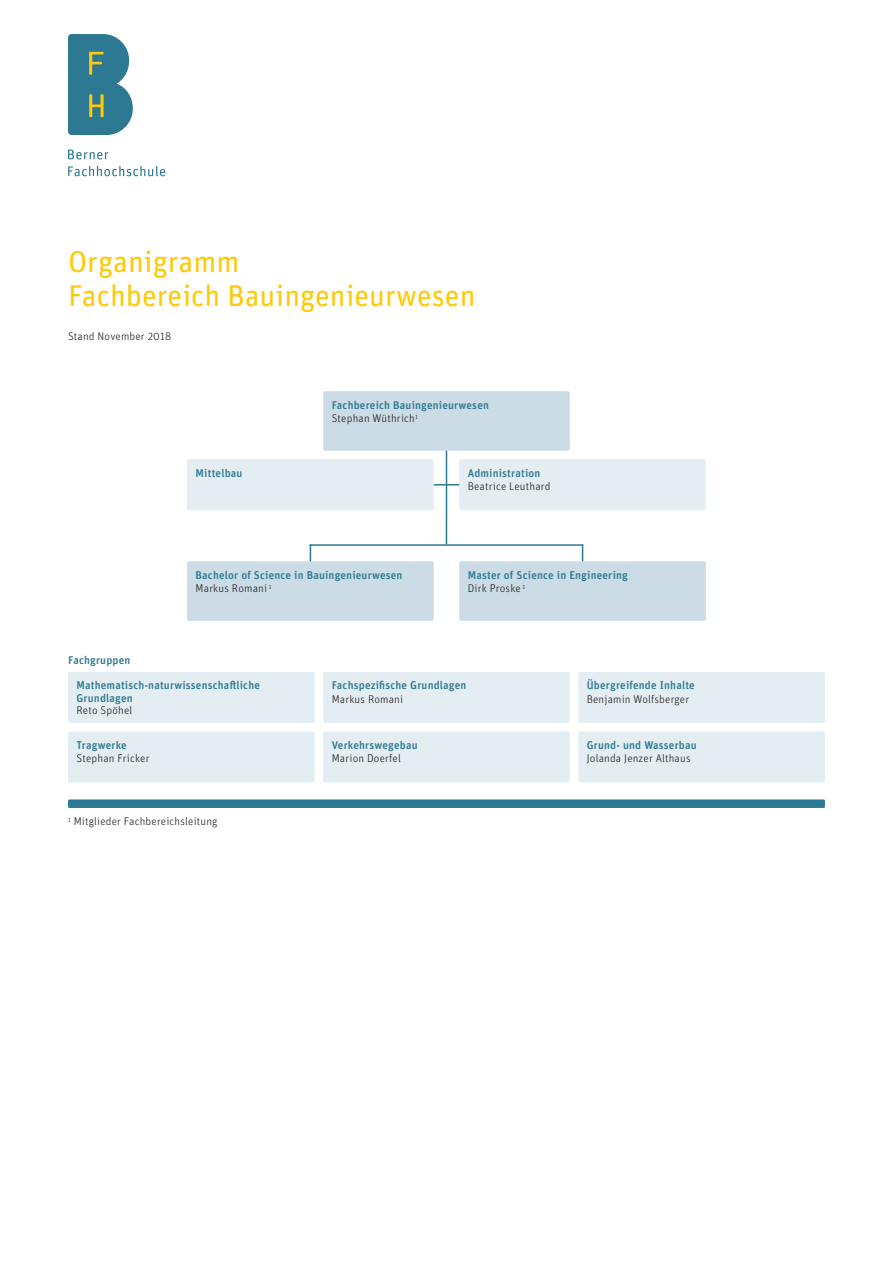
<style>
.page{position:relative;width:893px;height:1263px;background:#fff}
.page>*{position:absolute;margin:0;border:0;box-sizing:border-box;transform-origin:0 0}
.Headline_Innenseiten{font:30px/34px "Unit Rounded Pro";color:#feca0a}
.Fachbereich{font:500 11.25px/12.5px "Unit Rounded Pro";letter-spacing:.015em;color:#2d7993}
.Name_Funktion{font:300 11.25px "Unit Rounded Pro";letter-spacing:.015em;color:#231f20}
.Fussnoten{font:300 11.25px "Unit Rounded Pro";letter-spacing:.015em;color:#231f20}
</style>
<div class="page">
<hr style="left:446px;top:421px;width:1px;height:123px;background:#2d7993">
<div style="left:68px;top:799px;width:757px;height:9px;background:#2d7993;border-radius:2px"></div>
<svg style="left:68px;top:34px;width:65px;height:101px;background:#4c8a98"></svg>
<svg style="left:68px;top:150px;width:40px;height:9px"></svg>
<svg style="left:68px;top:166px;width:97px;height:10px"></svg>
<div style="left:578px;top:731px;width:247px;height:51px;background:#e3edf2;border-radius:2px"></div>
<div style="left:323px;top:391px;width:247px;height:60px;background:#cbdce6;border-radius:2px"></div>
<div style="left:323px;top:731px;width:247px;height:51px;background:#e3edf2;border-radius:2px"></div>
<div style="left:68px;top:731px;width:247px;height:51px;background:#e3edf2;border-radius:2px"></div>
<svg style="left:434px;top:484px;width:25px;height:1px"></svg>
<div style="left:187px;top:459px;width:247px;height:51px;background:#e3edf2;border-radius:2px"></div>
<div style="left:459px;top:459px;width:247px;height:51px;background:#e3edf2;border-radius:2px"></div>
<hr style="left:310px;top:544px;width:273px;height:2px;background:#2d7993">
<svg style="left:310px;top:544px;width:1px;height:17px"></svg>
<svg style="left:582px;top:544px;width:1px;height:17px"></svg>
<div style="left:459px;top:561px;width:247px;height:60px;background:#cbdce6;border-radius:2px"></div>
<div style="left:187px;top:561px;width:247px;height:60px;background:#cbdce6;border-radius:2px"></div>
<div style="left:68px;top:672px;width:247px;height:51px;background:#e3edf2;border-radius:2px"></div>
<div style="left:323px;top:672px;width:247px;height:51px;background:#e3edf2;border-radius:2px"></div>
<div style="left:578px;top:672px;width:247px;height:51px;background:#e3edf2;border-radius:2px"></div>
<p class="Headline_Innenseiten" style="left:68px;top:243px;width:409px">Organigramm<br>Fachbereich Bauingenieurwesen</p>
<p class="Fussnoten" style="left:68px;top:329px;width:105px">Stand November 2018</p>
<p class="Fachbereich" style="left:332px;top:398px;width:159px">Fachbereich Bauingenieurwesen</p>
<p class="Name_Funktion" style="left:332px;top:411px;width:88px">Stephan Wüthrich<sup>1</sup></p>
<p class="Fachbereich" style="left:196px;top:466px;width:48px">Mittelbau</p>
<p class="Fachbereich" style="left:468px;top:466px;width:74px">Administration</p>
<p class="Name_Funktion" style="left:468px;top:479px;width:84px">Beatrice Leuthard</p>
<p class="Fachbereich" style="left:68px;top:653px;width:64px">Fachgruppen</p>
<p class="Fachbereich" style="left:196px;top:568px;width:208px">Bachelor of Science in Bauingenieurwesen</p>
<p class="Name_Funktion" style="left:196px;top:581px;width:78px">Markus Romani <sup>1</sup></p>
<p class="Fachbereich" style="left:468px;top:568px;width:162px">Master of Science in Engineering</p>
<p class="Name_Funktion" style="left:468px;top:581px;width:59px">Dirk Proske <sup>1</sup></p>
<p class="Fachbereich" style="left:77px;top:679px;width:185px">Mathematisch-naturwissenschaftliche<br>Grundlagen</p>
<p class="Name_Funktion" style="left:77px;top:703px;width:57px">Reto Spöhel</p>
<p class="Fachbereich" style="left:77px;top:738px;width:52px">Tragwerke</p>
<p class="Name_Funktion" style="left:77px;top:751px;width:74px">Stephan Fricker</p>
<p class="Fussnoten" style="left:68px;top:814px;width:151px"><sup>1</sup> Mitglieder Fachbereichsleitung</p>
<p class="Fachbereich" style="left:332px;top:679px;width:136px">Fachspezifische Grundlagen</p>
<p class="Name_Funktion" style="left:332px;top:692px;width:73px">Markus Romani</p>
<p class="Fachbereich" style="left:332px;top:738px;width:88px">Verkehrswegebau</p>
<p class="Name_Funktion" style="left:332px;top:751px;width:71px">Marion Doerfel</p>
<p class="Fachbereich" style="left:587px;top:679px;width:110px">Übergreifende Inhalte</p>
<p class="Name_Funktion" style="left:587px;top:692px;width:104px">Benjamin Wolfsberger</p>
<p class="Fachbereich" style="left:587px;top:738px;width:111px">Grund- und Wasserbau</p>
<p class="Name_Funktion" style="left:587px;top:751px;width:105px">Jolanda Jenzer Althaus</p>
</div>
